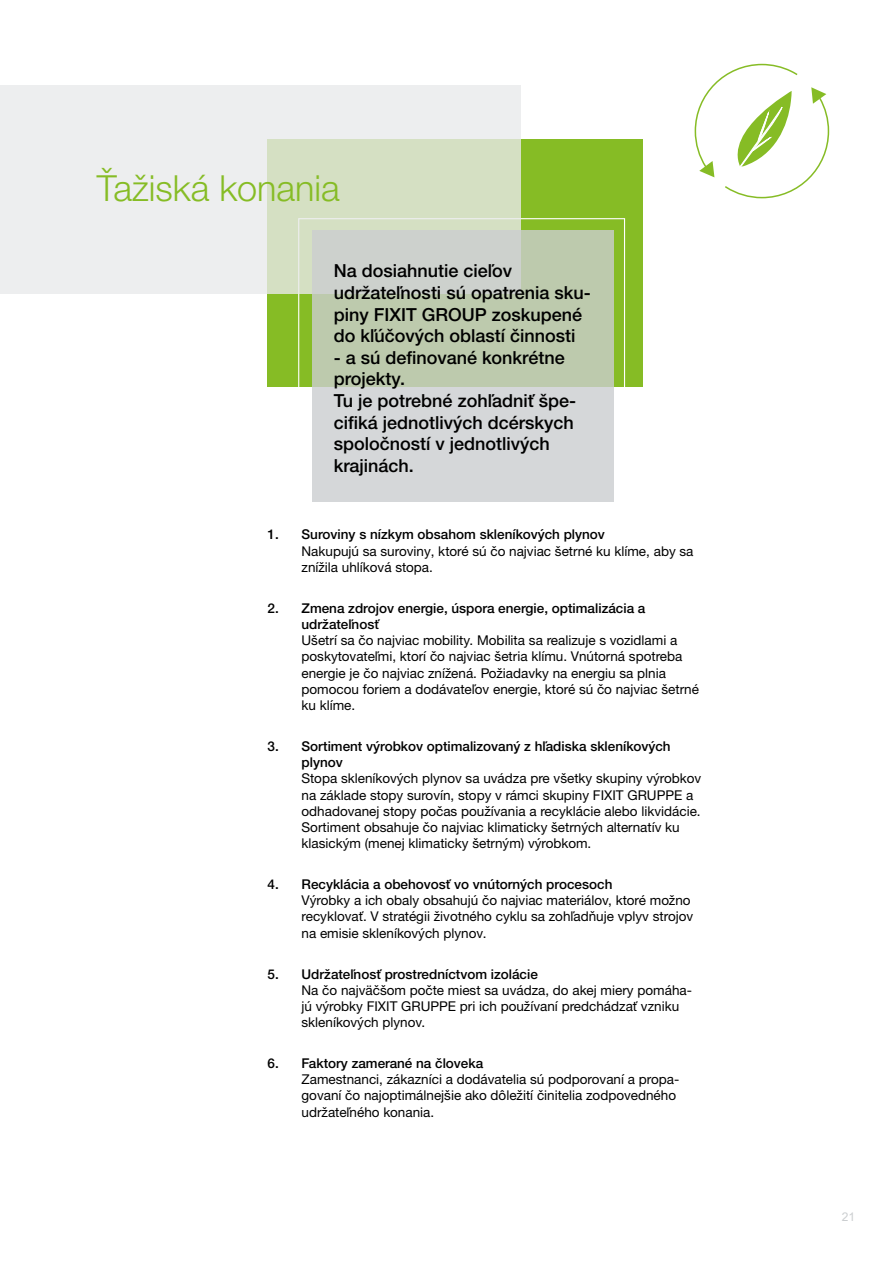
<style>
.page{position:relative;width:893px;height:1263px;background:#fff}
.page>*{position:absolute;margin:0;border:0;box-sizing:border-box;transform-origin:0 0}
.t1{font:300 36px "Helvetica Neue LTW1 G";color:#86bc25}
.t2{font:500 18px/21.6px "Helvetica Neue LTW1 G";color:#000}
.t3{font:13.5px/16.2px "Helvetica Neue LTW1 G";color:#000}
.t4{font:500 13.5px/16.2px "Helvetica Neue LTW1 G";color:#000}
.t5{font:12px "Arial";color:#cbced0}
</style>
<div class="page">
<div style="left:267px;top:140px;width:376px;height:247px;background:#86bc25"></div>
<svg style="left:0;top:85px;width:520px;height:208px;background:#e6eae3"></svg>
<svg style="left:312px;top:230px;width:301px;height:271px;background:#c9d0c4"></svg>
<svg style="left:694px;top:63px;width:136px;height:136px"></svg>
<h1 class="t1" style="left:97px;top:166px;width:244px">Ťažiská konania</h1>
<h2 class="t2" style="left:334px;top:260px;width:259px">Na dosiahnutie cieľov udržateľnosti sú opatrenia sku&shy;piny FIXIT GROUP zoskupené do kľúčových oblastí činnosti</h2>
<h2 class="t2" style="left:334px;top:347px;width:244px">- a sú definované konkrétne projekty.<br>Tu je potrebné zohľadniť špe&shy;cifiká jednotlivých dcérskych spoločností v jednotlivých krajinách.</h2>
<p class="t4" style="left:267px;top:527px;width:339px">1. Suroviny s nízkym obsahom skleníkových plynov</p>
<p class="t3" style="left:301px;top:543px;width:393px">Nakupujú sa suroviny, ktoré sú čo najviac šetrné ku klíme, aby sa znížila uhlíková stopa.</p>
<p class="t4" style="left:301px;top:600px;width:345px;text-indent:-34px">2. Zmena zdrojov energie, úspora energie, optimalizácia a udržateľnosť</p>
<p class="t3" style="left:301px;top:632px;width:399px">Ušetrí sa čo najviac mobility. Mobilita sa realizuje s vozidlami a poskytovateľmi, ktorí čo najviac šetria klímu. Vnútorná spotreba energie je čo najviac znížená. Požiadavky na energiu sa plnia pomocou foriem a dodávateľov energie, ktoré sú čo najviac šetrné ku klíme.</p>
<p class="t4" style="left:301px;top:738px;width:371px;text-indent:-34px">3. Sortiment výrobkov optimalizovaný z hľadiska skleníkových plynov</p>
<p class="t3" style="left:301px;top:770px;width:401px">Stopa skleníkových plynov sa uvádza pre všetky skupiny výrobkov na základe stopy surovín, stopy v rámci skupiny FIXIT GRUPPE a odhadovanej stopy počas používania a recyklácie alebo likvidácie.<br>Sortiment obsahuje čo najviac klimaticky šetrných alternatív ku klasickým (menej klimaticky šetrným) výrobkom.</p>
<p class="t4" style="left:267px;top:876px;width:346px">4. Recyklácia a obehovosť vo vnútorných procesoch</p>
<p class="t3" style="left:301px;top:892px;width:393px">Výrobky a ich obaly obsahujú čo najviac materiálov, ktoré možno recyklovať. V stratégii životného cyklu sa zohľadňuje vplyv strojov na emisie skleníkových plynov.</p>
<p class="t4" style="left:267px;top:966px;width:272px">5. Udržateľnosť prostredníctvom izolácie</p>
<p class="t3" style="left:301px;top:982px;width:392px">Na čo najväčšom počte miest sa uvádza, do akej miery pomáha&shy;jú výrobky FIXIT GRUPPE pri ich používaní predchádzať vzniku skleníkových plynov.</p>
<p class="t4" style="left:267px;top:1055px;width:217px">6. Faktory zamerané na človeka</p>
<p class="t3" style="left:301px;top:1071px;width:379px">Zamestnanci, zákazníci a dodávatelia sú podporovaní a propa&shy;govaní čo najoptimálnejšie ako dôležití činitelia zodpovedného udržateľného konania.</p>
<p class="t5" style="left:842px;top:1208px;width:15px">21</p>
</div>
